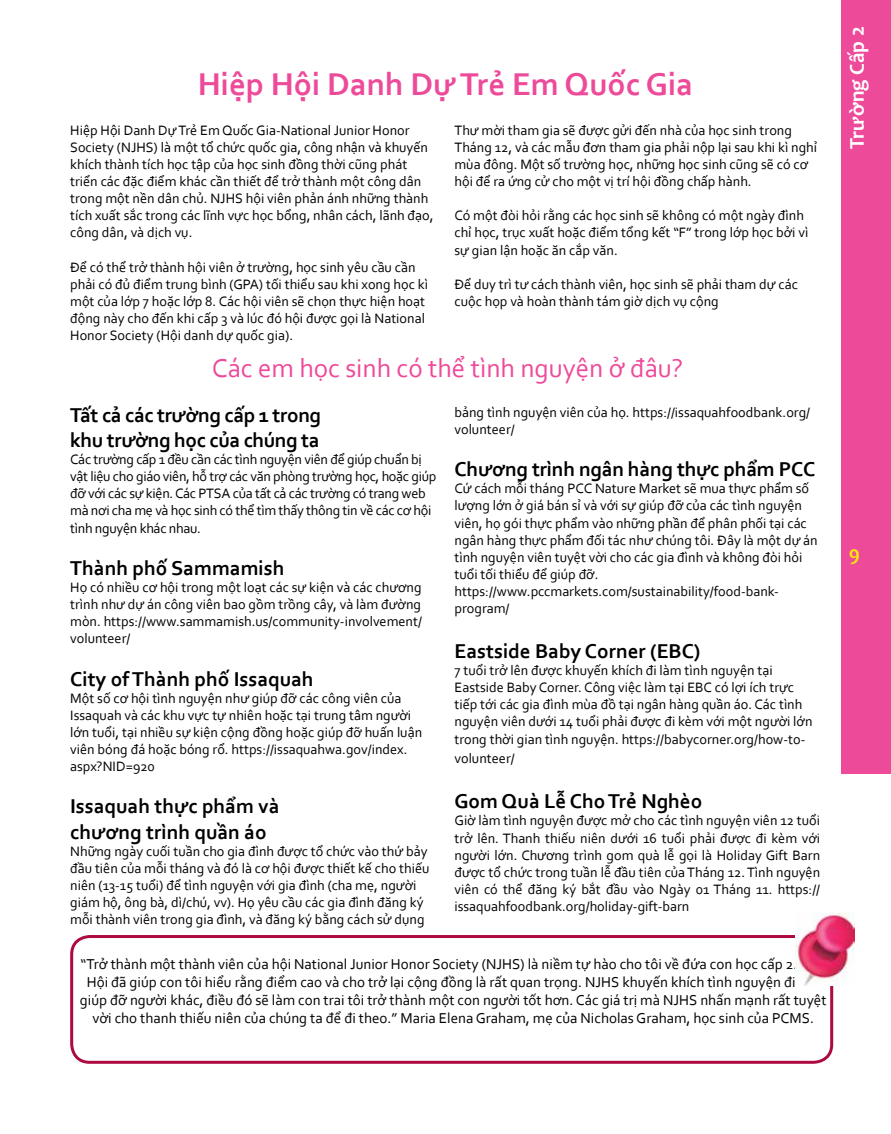
<style>
.page{position:relative;width:891px;height:1134px;background:#fff}
.page>*{position:absolute;margin:0;border:0;box-sizing:border-box;transform-origin:0 0}
.t1{font:700 33px "Corbel";color:#ee4a9a}
.t2{font:27px "Corbel";color:#ee4a9a}
.t3{font:700 21px/25.2px "Corbel";color:#000}
.t4{font:700 21px/25.2px "Corbel";letter-spacing:-.02em;color:#000}
.t5{font:700 21px "Candara";color:#fff}
.t6{font:700 21px "Candara";color:#fde70a}
.t7{font:15px "Corbel";color:#000}
.t8{font:14.25px/17.1px "Corbel";color:#000}
.t9{font:14.25px/17.1px "Corbel";letter-spacing:-.02em;color:#000}
</style>
<div class="page">
<div style="left:70px;top:935px;width:763px;height:129px;border:3px solid #ad0a40;border-radius:18px"></div>
<div style="left:842px;top:0;width:49px;height:773px;background:#ee4a9a"></div>
<img style="left:796px;top:913px;width:59px;height:73px">
<h1 class="t1" style="left:198px;top:63px;width:497px">Hiệp Hội Danh Dự Trẻ Em Quốc Gia</h1>
<p class="t8" style="left:70px;top:121px;width:365px">Hiệp Hội Danh Dự Trẻ Em Quốc Gia-National Junior Honor Society (NJHS) là một tổ chức quốc gia, công nhận và khuyến khích thành tích học tập của học sinh đồng thời cũng phát triển các đặc điểm khác cần thiết để trở thành một công dân trong một nền dân chủ. NJHS hội viên phản ánh những thành tích xuất sắc trong các lĩnh vực học bổng, nhân cách, lãnh đạo, công dân, và dịch vụ.</p>
<p class="t8" style="left:70px;top:258px;width:359px">Để có thể trở thành hội viên ở trường, học sinh yêu cầu cần phải có đủ điểm trung bình (GPA) tối thiểu sau khi xong học kì một của lớp 7 hoặc lớp 8. Các hội viên sẽ chọn thực hiện hoạt động này cho đến khi cấp 3 và lúc đó hội được gọi là National Honor Society (Hội danh dự quốc gia).</p>
<p class="t8" style="left:454px;top:121px;width:364px">Thư mời tham gia sẽ được gửi đến nhà của học sinh trong Tháng 12, và các mẫu đơn tham gia phải nộp lại sau khi kì nghỉ mùa đông. Một số trường học, những học sinh cũng sẽ có cơ hội để ra ứng cử cho một vị trí hội đồng chấp hành.</p>
<p class="t8" style="left:454px;top:207px;width:355px">Có một đòi hỏi rằng các học sinh sẽ không có một ngày đình chỉ học, trục xuất hoặc điểm tổng kết “F” trong lớp học bởi vì sự gian lận hoặc ăn cắp văn.</p>
<p class="t8" style="left:454px;top:275px;width:345px">Để duy trì tư cách thành viên, học sinh sẽ phải tham dự các cuộc họp và hoàn thành tám giờ dịch vụ cộng</p>
<h2 class="t2" style="left:212px;top:351px;width:473px">Các em học sinh có thể tình nguyện ở đâu?</h2>
<h3 class="t4" style="left:70px;top:402px;width:252px">Tất cả các trường cấp 1 trong khu trường học của chúng ta</h3>
<p class="t9" style="left:70px;top:450px;width:368px">Các trường cấp 1 đều cần các tình nguyện viên để giúp chuẩn bị vật liệu cho giáo viên, hỗ trợ các văn phòng trường học, hoặc giúp đỡ với các sự kiện. Các PTSA của tất cả các trường có trang web mà nơi cha mẹ và học sinh có thể tìm thấy thông tin về các cơ hội tình nguyện khác nhau.</p>
<h3 class="t3" style="left:70px;top:555px;width:216px">Thành phố Sammamish</h3>
<p class="t8" style="left:70px;top:578px;width:353px;text-align:justify">Họ có nhiều cơ hội trong một loạt các sự kiện và các chương trình như dự án công viên bao gồm trồng cây, và làm đường mòn. https://www.sammamish.us/community-involvement/ volunteer/</p>
<h3 class="t3" style="left:70px;top:665px;width:245px">City of Thành phố Issaquah</h3>
<p class="t8" style="left:70px;top:689px;width:354px">Một số cơ hội tình nguyện như giúp đỡ các công viên của Issaquah và các khu vực tự nhiên hoặc tại trung tâm người lớn tuổi, tại nhiều sự kiện cộng đồng hoặc giúp đỡ huấn luận viên bóng đá hoặc bóng rổ. https://issaquahwa.gov/index. aspx?NID=920</p>
<h3 class="t3" style="left:70px;top:793px;width:211px">Issaquah thực phẩm và chương trình quần áo</h3>
<p class="t8" style="left:70px;top:842px;width:361px">Những ngày cuối tuần cho gia đình được tổ chức vào thứ bảy đầu tiên của mỗi tháng và đó là cơ hội được thiết kế cho thiếu niên (13-15 tuổi) để tình nguyện với gia đình (cha mẹ, người giám hộ, ông bà, dì/chú, vv). Họ yêu cầu các gia đình đăng ký mỗi thành viên trong gia đình, và đăng ký bằng cách sử dụng</p>
<p class="t8" style="left:454px;top:403px;width:357px">bảng tình nguyện viên của họ. https://issaquahfoodbank.org/ volunteer/</p>
<h3 class="t3" style="left:454px;top:456px;width:362px">Chương trình ngân hàng thực phẩm PCC</h3>
<p class="t8" style="left:454px;top:480px;width:365px">Cứ cách mỗi tháng PCC Nature Market sẽ mua thực phẩm số lượng lớn ở giá bán sỉ và với sự giúp đỡ của các tình nguyện viên, họ gói thực phẩm vào những phần để phân phối tại các ngân hàng thực phẩm đối tác như chúng tôi. Đây là một dự án tình nguyện viên tuyệt vời cho các gia đình và không đòi hỏi tuổi tối thiểu để giúp đỡ. https://www.pccmarkets.com/sustainability/food-bank&shy;program/</p>
<h3 class="t3" style="left:454px;top:638px;width:247px">Eastside Baby Corner (EBC)</h3>
<p class="t8" style="left:454px;top:661px;width:360px">7 tuổi trở lên được khuyến khích đi làm tình nguyện tại Eastside Baby Corner. Công việc làm tại EBC có lợi ích trực tiếp tới các gia đình mùa đồ tại ngân hàng quần áo. Các tình nguyện viên dưới 14 tuổi phải được đi kèm với một người lớn trong thời gian tình nguyện. https://babycorner.org/how-to-</p>
<p class="t8" style="left:454px;top:750px;width:62px">volunteer/</p>
<h3 class="t3" style="left:454px;top:788px;width:249px">Gom Quà Lễ Cho Trẻ Nghèo</h3>
<p class="t8" style="left:454px;top:812px;width:367px;text-align:justify">Giờ làm tình nguyện được mở cho các tình nguyện viên 12 tuổi trở lên. Thanh thiếu niên dưới 16 tuổi phải được đi kèm với người lớn. Chương trình gom quà lễ gọi là Holiday Gift Barn được tổ chức trong tuần lễ đầu tiên của Tháng 12. Tình nguyện viên có thể đăng ký bắt đầu vào Ngày 01 Tháng 11. https:// issaquahfoodbank.org/holiday-gift-barn</p>
<p class="t7" style="left:81px;top:955px;width:718px">“Trở thành một thành viên của hội National Junior Honor Society (NJHS) là niềm tự hào cho tôi về đứa con học cấp 2.</p>
<p class="t7" style="left:87px;top:973px;width:710px">Hội đã giúp con tôi hiểu rằng điểm cao và cho trở lại cộng đồng là rất quan trọng. NJHS khuyến khích tình nguyện đi</p>
<p class="t7" style="left:80px;top:991px;width:748px">giúp đỡ người khác, điều đó sẽ làm con trai tôi trở thành một con người tốt hơn. Các giá trị mà NJHS nhấn mạnh rất tuyệt</p>
<p class="t7" style="left:93px;top:1009px;width:723px">vời cho thanh thiếu niên của chúng ta để đi theo.” Maria Elena Graham, mẹ của Nicholas Graham, học sinh của PCMS.</p>
<h3 class="t5" style="left:844px;top:149px;width:124px;rotate:-90deg">Trường Cấp 2</h3>
<h3 class="t6" style="left:849px;top:540px;width:13px">9</h3>
</div>
